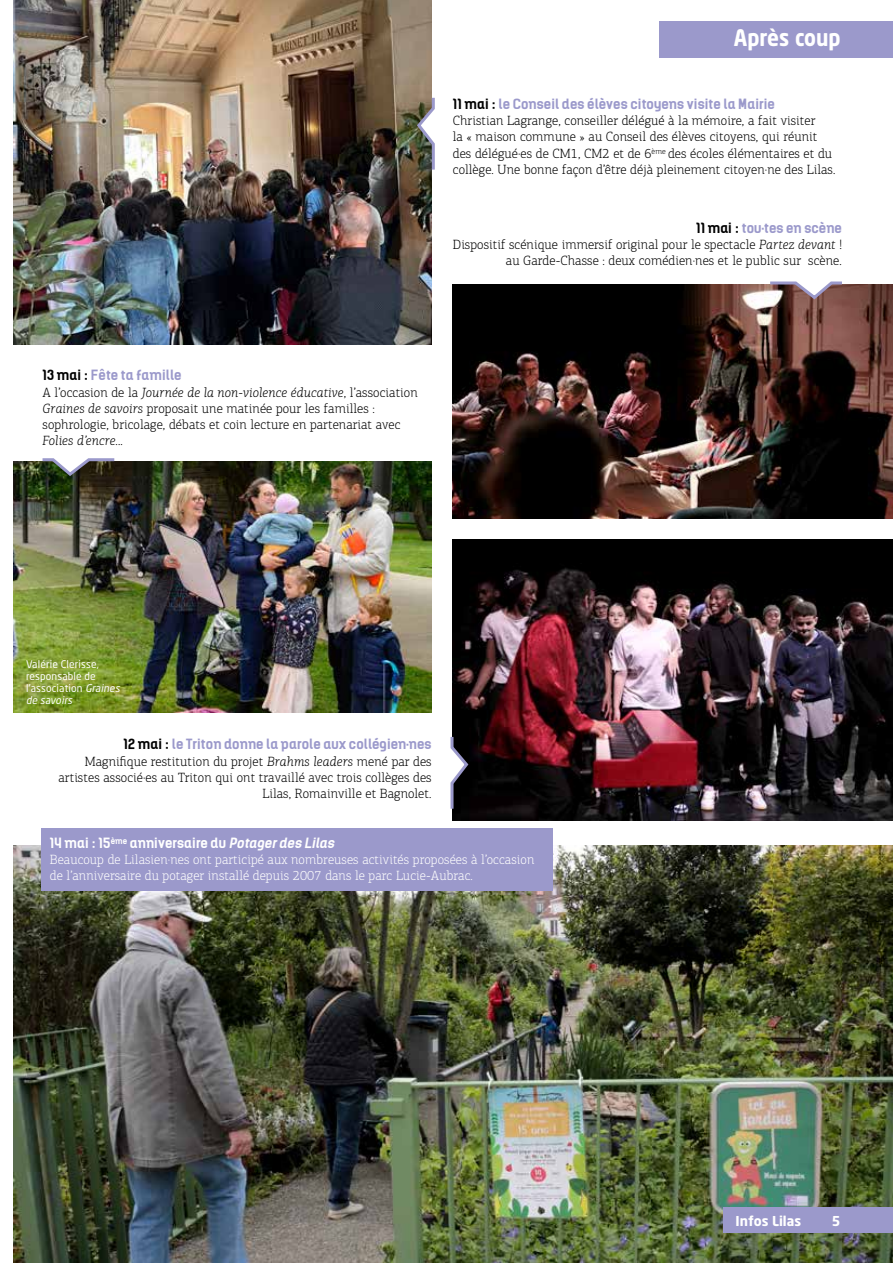
<style>
.page{position:relative;width:893px;height:1263px;background:#fff}
.page>*{position:absolute;margin:0;border:0;box-sizing:border-box;transform-origin:0 0}
.t1{font:700 22.5px "Neo Sans Std";color:#fff;scale:.9 1}
.t2{font:300 13.5px/16.2px "PF Centro Slab Pro";letter-spacing:.01em;color:#000}
.t3{font:300 13.5px/16.2px "PF Centro Slab Pro";letter-spacing:.01em;color:#fff}
.t4{font:700 13.5px "Kelson";letter-spacing:.01em;color:#9b99cb}
.t5{font:700 13.5px "Kelson";letter-spacing:.01em;color:#fff}
.t6{font:700 13.5px "Neo Sans Std";color:#fff}
.t7{font:10.5px/12px "Neo Sans Std";letter-spacing:.01em;color:#fff}
.s1{color:#000}
.s2{font-style:italic}
</style>
<div class="page">
<img style="left:13px;top:0;width:419px;height:344px">
<svg style="left:415px;top:95px;width:20px;height:78px"></svg>
<img style="left:453px;top:284px;width:440px;height:235px">
<svg style="left:767px;top:281px;width:78px;height:20px"></svg>
<img style="left:13px;top:461px;width:419px;height:251px">
<svg style="left:40px;top:458px;width:77px;height:20px"></svg>
<img style="left:13px;top:845px;width:880px;height:418px">
<img style="left:453px;top:539px;width:440px;height:282px">
<div style="left:41px;top:828px;width:512px;height:63px;background:#9b99cb"></div>
<svg style="left:450px;top:734px;width:20px;height:78px"></svg>
<div style="left:723px;top:1208px;width:170px;height:25px;background:#9b99cb"></div>
<div style="left:659px;top:21px;width:234px;height:36px;background:#9b99cb"></div>
<h1 class="t1" style="left:734px;top:24px;width:120px">Après coup</h1>
<p class="t4" style="left:453px;top:95px;width:323px"><span class="s1">11 mai :</span> le Conseil des élèves citoyens visite la Mairie</p>
<p class="t2" style="left:453px;top:113px;width:384px">Christian Lagrange, conseiller délégué à la mémoire, a fait visiter<br>la « maison commune » au Conseil des élèves citoyens, qui réunit des délégué·es de CM1, CM2 et de 6<sup>ème</sup> des écoles élémentaires et du collège. Une bonne façon d’être déjà pleinement citoyen·ne des Lilas.</p>
<p class="t4" style="left:696px;top:219px;width:147px"><span class="s1">11 mai :</span> tou·tes en scène</p>
<p class="t2" style="left:453px;top:237px;width:391px;text-align:right">Dispositif scénique immersif original pour le spectacle <span class="s2">Partez devant</span> ! au Garde-Chasse : deux comédien·nes et le public sur scène.</p>
<p class="t4" style="left:43px;top:366px;width:140px"><span class="s1">13 mai :</span> Fête ta famille</p>
<p class="t2" style="left:43px;top:384px;width:377px">A l’occasion de la <span class="s2">Journée de la non-violence éducative</span>, l’association <span class="s2">Graines de savoirs</span> proposait une matinée pour les familles : sophrologie, bricolage, débats et coin lecture en partenariat avec <span class="s2">Folies d’encre</span>...</p>
<p class="t7" style="left:26px;top:658px;width:97px">Valérie Clerisse, responsable de l’association <span class="s2">Graines de savoirs</span></p>
<p class="t4" style="left:124px;top:735px;width:309px"><span class="s1">12 mai :</span> le Triton donne la parole aux collégien·nes</p>
<p class="t2" style="left:59px;top:753px;width:375px;text-align:right">Magnifique restitution du projet <span class="s2">Brahms leaders</span> mené par des artistes associé·es au Triton qui ont travaillé avec trois collèges des<br>Lilas, Romainville et Bagnolet.</p>
<p class="t5" style="left:50px;top:833px;width:289px">14 mai : 15<sup>ème</sup> anniversaire du <span class="s2">Potagerdes Lilas</span></p>
<p class="t3" style="left:50px;top:851px;width:486px">Beaucoup de Lilasien·nes ont participé aux nombreuses activités proposées à l’occasion de l’anniversaire du potager installé depuis 2007 dans le parc Lucie-Aubrac.</p>
<p class="t6" style="left:736px;top:1212px;width:67px">Infos Lilas</p>
<p class="t6" style="left:832px;top:1212px;width:10px">5</p>
</div>
